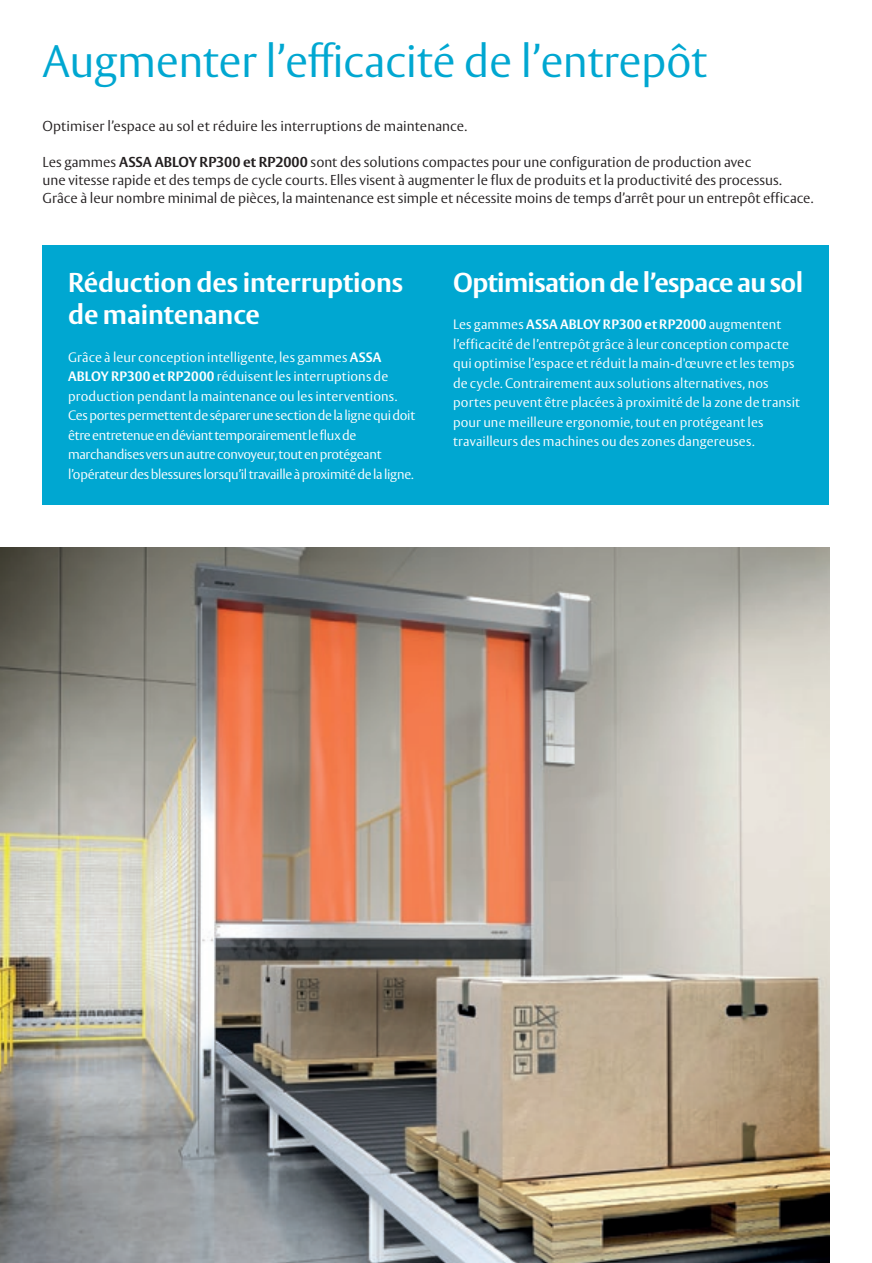
<style>
.page{position:relative;width:872px;height:1263px;background:#fff}
.page>*{position:absolute;margin:0;border:0;box-sizing:border-box;transform-origin:0 0}
.t1{font:300 45px "ASSA Vesta";letter-spacing:-.01em;color:#00a7d1}
.t2{font:700 27px/32.4px "ASSA Vesta";letter-spacing:-.005em;color:#fff}
.t3{font:700 27px "ASSA Vesta";letter-spacing:-.025em;color:#fff}
.t4{font:300 14.25px/18px "ASSA Vesta";letter-spacing:-.005em;color:#231f20}
.t5{font:300 13.5px/19.5px "ASSA Vesta";letter-spacing:-.015em;color:#fff}
.t6{font:300 13.5px/19.5px "ASSA Vesta";letter-spacing:.005em;color:#fff}
.s1{font-weight:700}
</style>
<div class="page">
<img style="left:0;top:547px;width:829px;height:716px">
<div style="left:43px;top:245px;width:786px;height:260px;background:#00a7d1"></div>
<h1 class="t1" style="left:43px;top:35px;width:666px">Augmenter l’efficacité de l’entrepôt</h1>
<p class="t4" style="left:43px;top:118px;width:426px">Optimiser l’espace au sol et réduire les interruptions de maintenance.</p>
<p class="t4" style="left:43px;top:154px;width:772px">Les gammes <span class="s1">ASSA ABLOY RP300 et RP2000</span> sont des solutions compactes pour une configuration de production avec<br>une vitesse rapide et des temps de cycle courts. Elles visent à augmenter le flux de produits et la productivité des processus.<br>Grâce à leur nombre minimal de pièces, la maintenance est simple et nécessite moins de temps d’arrêt pour un entrepôt efficace.</p>
<h2 class="t2" style="left:68px;top:267px;width:336px">Réduction des interruptions de maintenance</h2>
<p class="t5" style="left:68px;top:348px;width:349px">Grâce à leur conception intelligente, les gammes <span class="s1">ASSA ABLOY RP300 et RP2000</span> réduisent les interruptions de production pendant la maintenance ou les interventions.<br>Ces portes permettent de séparer une section de la ligne qui doit être entretenue en déviant temporairement le flux de marchandises vers un autre convoyeur, tout en protégeant l’opérateur des blessures lorsqu’il travaille à proximité de la ligne.</p>
<h2 class="t3" style="left:453px;top:266px;width:352px">Optimisation de l’espace au sol</h2>
<p class="t6" style="left:453px;top:315px;width:348px">Les gammes <span class="s1">ASSA ABLOY RP300 et RP2000</span> augmentent l’efficacité de l’entrepôt grâce à leur conception compacte qui optimise l’espace et réduit la main-d'œuvre et les temps de cycle. Contrairement aux solutions alternatives, nos portes peuvent être placées à proximité de la zone de transit pour une meilleure ergonomie, tout en protégeant les travailleurs des machines ou des zones dangereuses.</p>
</div>
